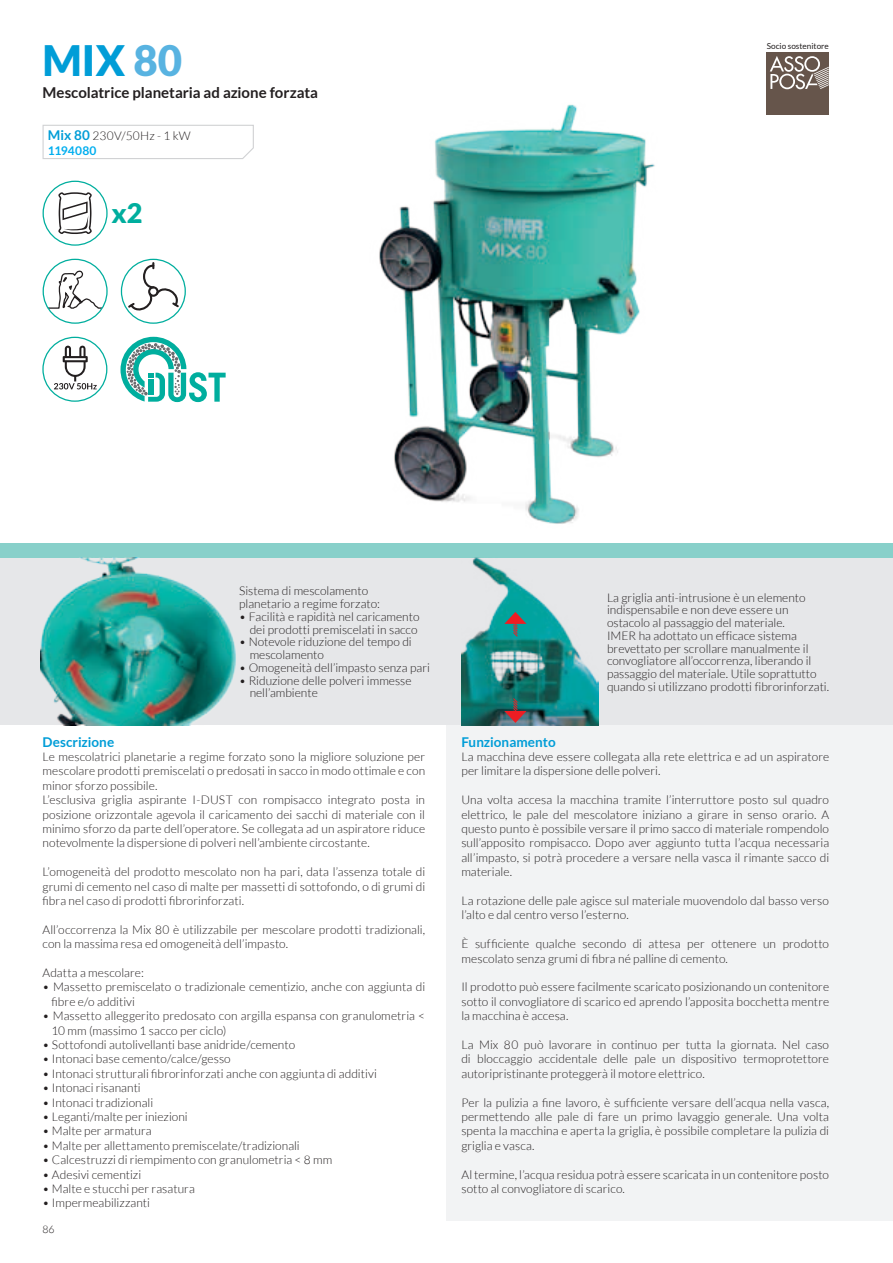
<style>
.page{position:relative;width:893px;height:1263px;background:#fff}
.page>*{position:absolute;margin:0;border:0;box-sizing:border-box;transform-origin:0 0}
.t1{font:900 42px "Lato";color:#009dd7}
.t2{font:900 27px "Lato";color:#00ae9e}
.t3{font:700 15px "Lato";color:#231f20}
.t4{font:700 13.5px "Lato";color:#009dd7}
.Normale{font:300 12px/14.4px "Lato";color:#231f20}
.t5{font:700 12px "Lato";letter-spacing:.01em;color:#00aeef}
.t6{font:300 10.5px "Lato";color:#231f20}
.t7{font:8.25px "Lato";color:#231f20}
.s1{color:#58b3e1}
.s2{font-weight:700;font-size:13.5px;color:#009dd7}
</style>
<div class="page">
<img style="left:379px;top:104px;width:276px;height:420px">
<div style="left:0;top:558px;width:893px;height:167px;background:#e6e7e9"></div>
<div style="left:0;top:544px;width:893px;height:14px;background:#88d0ca"></div>
<div style="left:446px;top:725px;width:447px;height:495px;background:#f2f3f4"></div>
<svg style="left:42px;top:124px;width:212px;height:35px"></svg>
<svg style="left:120px;top:337px;width:106px;height:65px"></svg>
<svg style="left:47px;top:269px;width:56px;height:51px"></svg>
<div style="left:43px;top:259px;width:65px;height:65px;border:1px solid #00ae9e;border-radius:50%"></div>
<div style="left:43px;top:181px;width:65px;height:65px;border:1px solid #00ae9e;border-radius:50%"></div>
<svg style="left:58px;top:192px;width:34px;height:42px"></svg>
<div style="left:121px;top:259px;width:65px;height:65px;border:1px solid #00ae9e;border-radius:50%"></div>
<svg style="left:126px;top:263px;width:55px;height:47px"></svg>
<svg style="left:42px;top:336px;width:65px;height:53px"></svg>
<img style="left:41px;top:558px;width:195px;height:167px">
<img style="left:461px;top:558px;width:138px;height:167px">
<svg style="left:504px;top:612px;width:22px;height:25px"></svg>
<svg style="left:504px;top:697px;width:22px;height:26px"></svg>
<div style="left:767px;top:53px;width:62px;height:62px;background:#66554b"></div>
<svg style="left:770px;top:56px;width:59px;height:33px"></svg>
<p class="t1" style="left:43px;top:36px;width:141px">MIX <span class="s1">80</span></p>
<p class="t3" style="left:43px;top:84px;width:277px">Mescolatrice planetaria ad azione forzata</p>
<p class="Normale" style="left:48px;top:129px;width:144px"><span class="s2">Mix 80</span> 230V/50Hz - 1 kW</p>
<p class="t5" style="left:48px;top:143px;width:50px">1194080</p>
<p class="t2" style="left:111px;top:197px;width:33px">x2</p>
<p class="t7" style="left:767px;top:42px;width:64px">Socio sostenitore</p>
<p class="Normale" style="left:239px;top:584px;width:130px">Sistema di mescolamento</p>
<p class="Normale" style="left:239px;top:596px;width:142px">planetario a regime forzato:</p>
<p class="Normale" style="left:239px;top:610px;width:182px;line-height:12.8px;text-align:right">• Facilità e rapidità nel caricamento dei prodotti premiscelati in sacco</p>
<p class="Normale" style="left:250px;top:636px;width:164px;line-height:12.8px;text-indent:-10px">• Notevole riduzione del tempo di mescolamento</p>
<p class="Normale" style="left:239px;top:660px;width:192px">• Omogeneità dell’impasto senza pari</p>
<p class="Normale" style="left:250px;top:674px;width:163px;line-height:12.8px;text-indent:-10px">• Riduzione delle polveri immesse nell’ambiente</p>
<p class="t4" style="left:43px;top:734px;width:73px">Descrizione</p>
<p class="Normale" style="left:43px;top:749px;width:384px;text-align:justify">Le mescolatrici planetarie a regime forzato sono la migliore soluzione per mescolare prodotti premiscelati o predosati in sacco in modo ottimale e con minor sforzo possibile.</p>
<p class="Normale" style="left:43px;top:793px;width:384px;text-align:justify">L’esclusiva griglia aspirante I-DUST con rompisacco integrato posta in posizione orizzontale agevola il caricamento dei sacchi di materiale con il minimo sforzo da parte dell’operatore. Se collegata ad un aspiratore riduce notevolmente la dispersione di polveri nell’ambiente circostante.</p>
<p class="Normale" style="left:43px;top:865px;width:384px;text-align:justify">L’omogeneità del prodotto mescolato non ha pari, data l’assenza totale di grumi di cemento nel caso di malte per massetti di sottofondo, o di grumi di fibra nel caso di prodotti fibrorinforzati.</p>
<p class="Normale" style="left:43px;top:922px;width:384px">All’occorrenza la Mix 80 è utilizzabile per mescolare prodotti tradizionali, con la massima resa ed omogeneità dell’impasto.</p>
<p class="Normale" style="left:43px;top:965px;width:103px">Adatta a mescolare:</p>
<p class="Normale" style="left:52px;top:980px;width:375px;text-indent:-9px">• Massetto premiscelato o tradizionale cementizio, anche con aggiunta di fibre e/o additivi</p>
<p class="Normale" style="left:52px;top:1009px;width:375px;text-indent:-9px">• Massetto alleggerito predosato con argilla espansa con granulometria &lt;<br>10 mm (massimo 1 sacco per ciclo)</p>
<p class="Normale" style="left:43px;top:1037px;width:254px">• Sottofondi autolivellanti base anidride/cemento</p>
<p class="Normale" style="left:43px;top:1052px;width:190px">• Intonaci base cemento/calce/gesso</p>
<p class="Normale" style="left:43px;top:1066px;width:336px">• Intonaci strutturali fibrorinforzati anche con aggiunta di additivi</p>
<p class="Normale" style="left:43px;top:1081px;width:100px">• Intonaci risananti</p>
<p class="Normale" style="left:43px;top:1095px;width:112px">• Intonaci tradizionali</p>
<p class="Normale" style="left:43px;top:1109px;width:147px">• Leganti/malte per iniezioni</p>
<p class="Normale" style="left:43px;top:1124px;width:111px">• Malte per armatura</p>
<p class="Normale" style="left:43px;top:1138px;width:259px">• Malte per allettamento premiscelate/tradizionali</p>
<p class="Normale" style="left:43px;top:1153px;width:291px">• Calcestruzzi di riempimento con granulometria &lt; 8 mm</p>
<p class="Normale" style="left:43px;top:1167px;width:100px">• Adesivi cementizi</p>
<p class="Normale" style="left:43px;top:1181px;width:154px">• Malte e stucchi per rasatura</p>
<p class="Normale" style="left:43px;top:1196px;width:109px">• Impermeabilizzanti</p>
<p class="t6" style="left:43px;top:1224px;width:14px">86</p>
<p class="Normale" style="left:607px;top:591px;width:200px;line-height:12.8px">La griglia anti-intrusione è un elemento indispensabile e non deve essere un ostacolo al passaggio del materiale.</p>
<p class="Normale" style="left:607px;top:629px;width:224px;line-height:12.8px">IMER ha adottato un efficace sistema brevettato per scrollare manualmente il convogliatore all’occorrenza, liberando il passaggio del materiale. Utile soprattutto quando si utilizzano prodotti fibrorinforzati.</p>
<p class="t4" style="left:461px;top:734px;width:96px">Funzionamento</p>
<p class="Normale" style="left:461px;top:749px;width:369px">La macchina deve essere collegata alla rete elettrica e ad un aspiratore per limitare la dispersione delle polveri.</p>
<p class="Normale" style="left:461px;top:793px;width:369px;text-align:justify">Una volta accesa la macchina tramite l’interruttore posto sul quadro elettrico, le pale del mescolatore iniziano a girare in senso orario. A questo punto è possibile versare il primo sacco di materiale rompendolo sull’apposito rompisacco. Dopo aver aggiunto tutta l’acqua necessaria all’impasto, si potrà procedere a versare nella vasca il rimante sacco di materiale.</p>
<p class="Normale" style="left:461px;top:893px;width:369px">La rotazione delle pale agisce sul materiale muovendolo dal basso verso l’alto e dal centro verso l’esterno.</p>
<p class="Normale" style="left:461px;top:937px;width:369px">È sufficiente qualche secondo di attesa per ottenere un prodotto mescolato senza grumi di fibra né palline di cemento.</p>
<p class="Normale" style="left:461px;top:980px;width:369px;text-align:justify">Il prodotto può essere facilmente scaricato posizionando un contenitore sotto il convogliatore di scarico ed aprendo l’apposita bocchetta mentre la macchina è accesa.</p>
<p class="Normale" style="left:461px;top:1037px;width:369px;text-align:justify">La Mix 80 può lavorare in continuo per tutta la giornata. Nel caso di bloccaggio accidentale delle pale un dispositivo termoprotettore autoripristinante proteggerà il motore elettrico.</p>
<p class="Normale" style="left:461px;top:1095px;width:369px;text-align:justify">Per la pulizia a fine lavoro, è sufficiente versare dell’acqua nella vasca, permettendo alle pale di fare un primo lavaggio generale. Una volta spenta la macchina e aperta la griglia, è possibile completare la pulizia di griglia e vasca.</p>
<p class="Normale" style="left:461px;top:1167px;width:369px">Al termine, l’acqua residua potrà essere scaricata in un contenitore posto sotto al convogliatore di scarico.</p>
</div>
